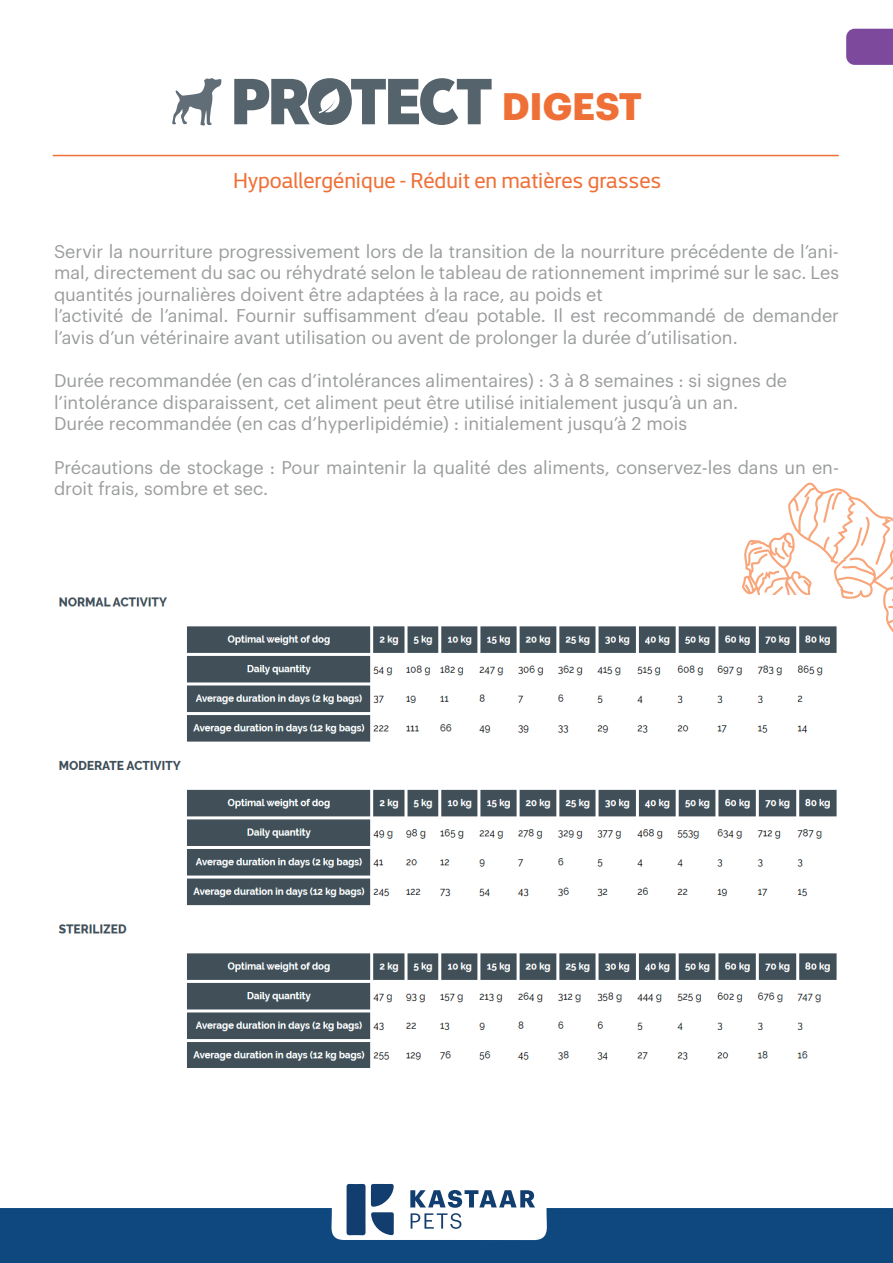
<style>
.page{position:relative;width:893px;height:1263px;background:#fff}
.page>*{position:absolute;margin:0;border:0;box-sizing:border-box;transform-origin:0 0}
.t1{font:700 37.5px "Graphik";color:#ef7037}
.t2{font:21px "LG Sm Ha R 0521 HS98";color:#ef7037}
.t3{font:18px/21.6px "Graphik";color:#9a9c9d}
</style>
<div class="page">
<div style="left:0;top:1208px;width:893px;height:55px;background:#0f487e"></div>
<svg style="left:331px;top:1183px;width:216px;height:57px"></svg>
<div style="left:846px;top:29px;width:47px;height:36px;background:#7d499c"></div>
<svg style="left:742px;top:483px;width:151px;height:150px"></svg>
<hr style="left:53px;top:155px;width:785px;height:1px;background:#ef7037">
<svg style="left:234px;top:79px;width:76px;height:45px"></svg>
<div style="left:308px;top:78px;width:44px;height:47px;background:#55636c;border-radius:50%"></div>
<svg style="left:351px;top:78px;width:141px;height:47px"></svg>
<svg style="left:318px;top:88px;width:22px;height:25px"></svg>
<svg style="left:172px;top:78px;width:50px;height:48px"></svg>
<img style="left:58px;top:595px;width:781px;height:472px">
<h1 class="t1" style="left:502px;top:77px;width:142px">DIGEST</h1>
<p class="t2" style="left:233px;top:166px;width:430px">Hypoallergénique - Réduit en matières grasses</p>
<p class="t3" style="left:54px;top:239px;width:786px">Servir la nourriture progressivement lors de la transition de la nourriture précédente de l’ani&shy;mal, directement du sac ou réhydraté selon le tableau de rationnement imprimé sur le sac. Les quantités journalières doivent être adaptées à la race, au poids et<br>l’activité de l’animal. Fournir suffisamment d’eau potable. Il est recommandé de demander l’avis d’un vétérinaire avant utilisation ou avent de prolonger la durée d’utilisation.</p>
<p class="t3" style="left:54px;top:368px;width:735px">Durée recommandée (en cas d’intolérances alimentaires) : 3 à 8 semaines : si signes de l’intolérance disparaissent, cet aliment peut être utilisé initialement jusqu’à un an.<br>Durée recommandée (en cas d’hyperlipidémie) : initialement jusqu’à 2 mois</p>
<p class="t3" style="left:54px;top:455px;width:786px">Précautions de stockage : Pour maintenir la qualité des aliments, conservez-les dans un en&shy;droit frais, sombre et sec.</p>
</div>
